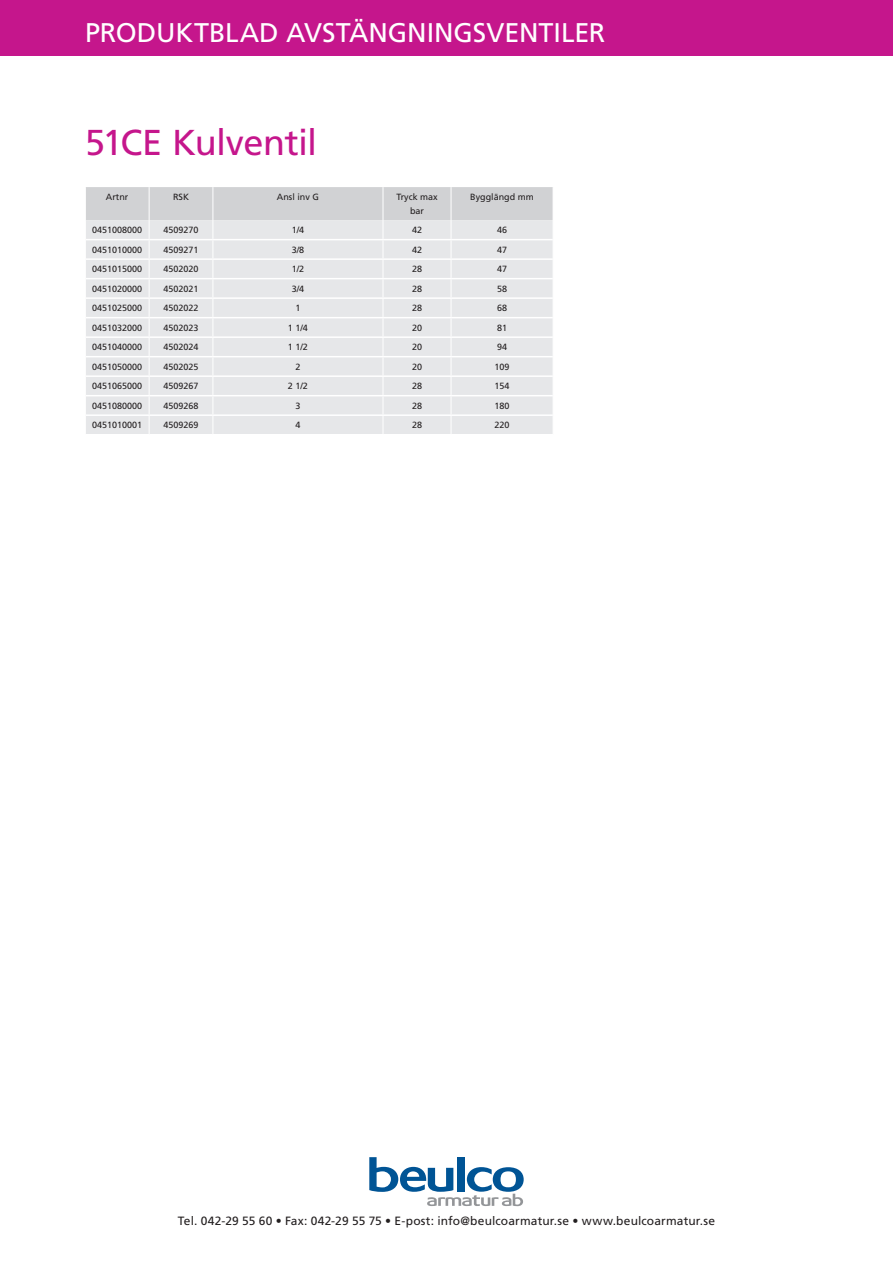
<style>
.page{position:relative;width:893px;height:1263px;background:#fff}
.page>*{position:absolute;margin:0;border:0;box-sizing:border-box;transform-origin:0 0}
.Artikelgrupp{font:36px "Frutiger LT Std";letter-spacing:-.02em;color:#c5168c}
.t1{font:27px "Frutiger LT Std";color:#fff}
.t2{font:12px "Frutiger LT Std";letter-spacing:.01em;color:#231f20}
.TabelltextC{font:9px "Frutiger LT Std";color:#231f20}
.Artnr{font:9px "Frutiger LT Std";color:#231f20}
.TabellrubrikC{font:9px/13.5px "Frutiger LT Std";color:#231f20;text-align:center}
</style>
<div class="page">
<div style="left:0;top:0;width:893px;height:55px;background:#c5168c"></div>
<svg style="left:369px;top:1157px;width:155px;height:49px"></svg>
<svg style="left:86px;top:187px;width:467px;height:247px;background:#e4e5e7"></svg>
<hr style="left:451px;top:239px;width:102px;height:1px;background:#fff">
<hr style="left:451px;top:258px;width:102px;height:2px;background:#fff">
<hr style="left:451px;top:278px;width:102px;height:1px;background:#fff">
<hr style="left:451px;top:297px;width:102px;height:2px;background:#fff">
<hr style="left:451px;top:317px;width:102px;height:1px;background:#fff">
<hr style="left:451px;top:336px;width:102px;height:2px;background:#fff">
<hr style="left:451px;top:356px;width:102px;height:1px;background:#fff">
<hr style="left:451px;top:375px;width:102px;height:2px;background:#fff">
<hr style="left:451px;top:395px;width:102px;height:1px;background:#fff">
<hr style="left:451px;top:414px;width:102px;height:2px;background:#fff">
<h2 class="t1" style="left:85px;top:16px;width:491px">PRODUKTBLAD Avstängningsventiler</h2>
<p class="Artikelgrupp" style="left:85px;top:121px;width:234px">51CE Kulventil</p>
<p class="TabellrubrikC" style="left:106px;top:190px;width:24px">Artnr</p>
<p class="TabellrubrikC" style="left:173px;top:190px;width:18px">RSK</p>
<p class="TabellrubrikC" style="left:277px;top:190px;width:42px">Ansl inv G</p>
<p class="TabellrubrikC" style="left:396px;top:190px;width:43px">Tryck max bar</p>
<p class="TabellrubrikC" style="left:470px;top:190px;width:65px">Bygglängd mm</p>
<p class="Artnr" style="left:92px;top:225px;width:52px">0451008000</p>
<p class="TabelltextC" style="left:163px;top:225px;width:37px">4509270</p>
<p class="TabelltextC" style="left:292px;top:225px;width:14px">1/4</p>
<p class="TabelltextC" style="left:412px;top:225px;width:12px">42</p>
<p class="TabelltextC" style="left:497px;top:225px;width:12px">46</p>
<p class="Artnr" style="left:92px;top:244px;width:52px">0451010000</p>
<p class="TabelltextC" style="left:163px;top:244px;width:37px">4509271</p>
<p class="TabelltextC" style="left:292px;top:244px;width:14px">3/8</p>
<p class="TabelltextC" style="left:412px;top:244px;width:12px">42</p>
<p class="TabelltextC" style="left:497px;top:244px;width:12px">47</p>
<p class="Artnr" style="left:92px;top:264px;width:52px">0451015000</p>
<p class="TabelltextC" style="left:163px;top:264px;width:37px">4502020</p>
<p class="TabelltextC" style="left:292px;top:264px;width:14px">1/2</p>
<p class="TabelltextC" style="left:412px;top:264px;width:12px">28</p>
<p class="TabelltextC" style="left:497px;top:264px;width:12px">47</p>
<p class="Artnr" style="left:92px;top:283px;width:52px">0451020000</p>
<p class="TabelltextC" style="left:163px;top:283px;width:37px">4502021</p>
<p class="TabelltextC" style="left:292px;top:283px;width:14px">3/4</p>
<p class="TabelltextC" style="left:412px;top:283px;width:12px">28</p>
<p class="TabelltextC" style="left:497px;top:283px;width:12px">58</p>
<p class="Artnr" style="left:92px;top:303px;width:52px">0451025000</p>
<p class="TabelltextC" style="left:163px;top:303px;width:37px">4502022</p>
<p class="TabelltextC" style="left:295px;top:303px;width:7px">1</p>
<p class="TabelltextC" style="left:412px;top:303px;width:12px">28</p>
<p class="TabelltextC" style="left:497px;top:303px;width:12px">68</p>
<p class="Artnr" style="left:92px;top:322px;width:52px">0451032000</p>
<p class="TabelltextC" style="left:163px;top:322px;width:37px">4502023</p>
<p class="TabelltextC" style="left:288px;top:322px;width:22px">1 1/4</p>
<p class="TabelltextC" style="left:412px;top:322px;width:12px">20</p>
<p class="TabelltextC" style="left:497px;top:322px;width:12px">81</p>
<p class="Artnr" style="left:92px;top:342px;width:52px">0451040000</p>
<p class="TabelltextC" style="left:163px;top:342px;width:37px">4502024</p>
<p class="TabelltextC" style="left:288px;top:342px;width:22px">1 1/2</p>
<p class="TabelltextC" style="left:412px;top:342px;width:12px">20</p>
<p class="TabelltextC" style="left:497px;top:342px;width:12px">94</p>
<p class="Artnr" style="left:92px;top:361px;width:52px">0451050000</p>
<p class="TabelltextC" style="left:163px;top:361px;width:37px">4502025</p>
<p class="TabelltextC" style="left:295px;top:361px;width:7px">2</p>
<p class="TabelltextC" style="left:412px;top:361px;width:12px">20</p>
<p class="TabelltextC" style="left:495px;top:361px;width:17px">109</p>
<p class="Artnr" style="left:92px;top:381px;width:52px">0451065000</p>
<p class="TabelltextC" style="left:163px;top:381px;width:37px">4509267</p>
<p class="TabelltextC" style="left:288px;top:381px;width:22px">2 1/2</p>
<p class="TabelltextC" style="left:412px;top:381px;width:12px">28</p>
<p class="TabelltextC" style="left:495px;top:381px;width:17px">154</p>
<p class="Artnr" style="left:92px;top:400px;width:52px">0451080000</p>
<p class="TabelltextC" style="left:163px;top:400px;width:37px">4509268</p>
<p class="TabelltextC" style="left:295px;top:400px;width:7px">3</p>
<p class="TabelltextC" style="left:412px;top:400px;width:12px">28</p>
<p class="TabelltextC" style="left:495px;top:400px;width:17px">180</p>
<p class="Artnr" style="left:92px;top:420px;width:52px">0451010001</p>
<p class="TabelltextC" style="left:163px;top:420px;width:37px">4509269</p>
<p class="TabelltextC" style="left:295px;top:420px;width:7px">4</p>
<p class="TabelltextC" style="left:412px;top:420px;width:12px">28</p>
<p class="TabelltextC" style="left:495px;top:420px;width:17px">220</p>
<h3 class="t2" style="left:178px;top:1214px;width:539px">Tel. 042-29 55 60 • Fax: 042-29 55 75 • E-post: info@beulcoarmatur.se • www.beulcoarmatur.se</h3>
</div>
